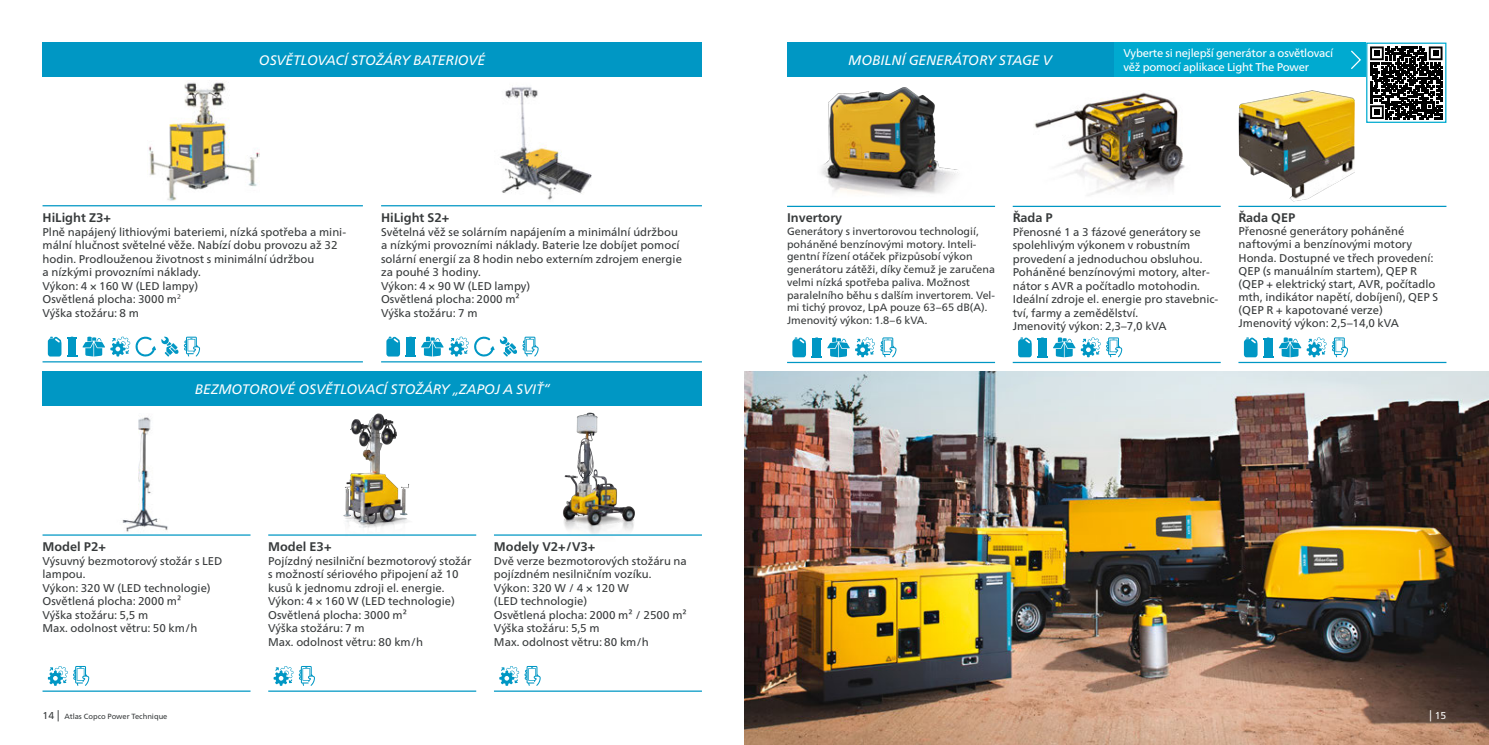
<style>
.page{position:relative;width:1489px;height:745px;background:#fff}
.page>*{position:absolute;margin:0;border:0;box-sizing:border-box;transform-origin:0 0}
.t1{font:italic 13.75px "Neue Frutiger World";color:#fff}
.t2{font:700 12.5px "Neue Frutiger World";color:#373a3b}
.t3{font:11.25px/13.5px "Neue Frutiger World";color:#373a3b}
.t4{font:11.25px/13.5px "Neue Frutiger World";letter-spacing:-.02em;color:#fff}
.t5{font:10.62px/12.8px "Neue Frutiger World";color:#373a3b}
.t6{font:10px "Neue Frutiger World";color:#fff}
.t7{font:7.5px "Neue Frutiger World";color:#373a3b}
.s1{font-size:10px}
.s2{font-size:11.25px}
</style>
<div class="page">
<img style="left:744px;top:371px;width:744px;height:373px">
<img style="left:122px;top:417px;width:46px;height:115px">
<img style="left:325px;top:405px;width:89px;height:131px">
<div style="left:43px;top:371px;width:659px;height:34px;background:#0097c4"></div>
<hr style="left:268px;top:690px;width:208px;height:1px;background:#0097c4">
<hr style="left:43px;top:690px;width:207px;height:1px;background:#0097c4">
<hr style="left:268px;top:534px;width:208px;height:1px;background:#0097c4">
<hr style="left:43px;top:534px;width:207px;height:1px;background:#0097c4">
<svg style="left:48px;top:666px;width:41px;height:19px"></svg>
<svg style="left:273px;top:666px;width:42px;height:19px"></svg>
<img style="left:1033px;top:92px;width:160px;height:114px">
<img style="left:821px;top:87px;width:137px;height:107px">
<img style="left:1238px;top:90px;width:116px;height:112px">
<div style="left:787px;top:43px;width:326px;height:34px;background:#0097c4"></div>
<hr style="left:1012px;top:361px;width:208px;height:2px;background:#0097c4">
<hr style="left:1238px;top:361px;width:208px;height:2px;background:#0097c4">
<hr style="left:787px;top:361px;width:208px;height:2px;background:#0097c4">
<hr style="left:1012px;top:206px;width:208px;height:1px;background:#0097c4">
<hr style="left:1238px;top:206px;width:208px;height:1px;background:#0097c4">
<hr style="left:787px;top:206px;width:208px;height:1px;background:#0097c4">
<svg style="left:1018px;top:337px;width:13px;height:20px"></svg>
<svg style="left:792px;top:337px;width:29px;height:20px"></svg>
<svg style="left:827px;top:337px;width:22px;height:20px"></svg>
<svg style="left:855px;top:337px;width:41px;height:20px"></svg>
<svg style="left:1037px;top:337px;width:85px;height:20px"></svg>
<svg style="left:1243px;top:337px;width:104px;height:20px"></svg>
<img style="left:500px;top:87px;width:92px;height:113px">
<img style="left:549px;top:412px;width:94px;height:124px">
<hr style="left:494px;top:690px;width:208px;height:1px;background:#0097c4">
<hr style="left:494px;top:534px;width:208px;height:1px;background:#0097c4">
<svg style="left:499px;top:666px;width:41px;height:19px"></svg>
<div style="left:43px;top:43px;width:659px;height:34px;background:#0097c4"></div>
<img style="left:147px;top:82px;width:112px;height:119px">
<hr style="left:43px;top:361px;width:320px;height:1px;background:#0097c4">
<hr style="left:43px;top:205px;width:320px;height:1px;background:#0097c4">
<svg style="left:48px;top:336px;width:13px;height:20px"></svg>
<svg style="left:67px;top:336px;width:133px;height:20px"></svg>
<hr style="left:381px;top:361px;width:321px;height:1px;background:#0097c4">
<hr style="left:381px;top:205px;width:321px;height:1px;background:#0097c4">
<svg style="left:386px;top:336px;width:57px;height:20px"></svg>
<svg style="left:449px;top:336px;width:89px;height:20px"></svg>
<div style="left:1113px;top:43px;width:333px;height:34px;background:#00aad0"></div>
<svg style="left:1367px;top:45px;width:77px;height:76px"></svg>
<svg style="left:1369px;top:46px;width:73px;height:73px;background:#444"></svg>
<div style="left:1365px;top:43px;width:81px;height:80px;border:1px solid #00aad0"></div>
<svg style="left:1351px;top:50px;width:10px;height:19px"></svg>
<p class="t1" style="left:259px;top:49px;width:227px">OSVĚTLOVACÍ STOŽÁRY BATERIOVÉ</p>
<p class="t2" style="left:43px;top:206px;width:70px">HiLight Z3+</p>
<p class="t3" style="left:43px;top:225px;width:305px">Plně napájený lithiovými bateriemi, nízká spotřeba a mini&shy;mální hlučnost světelné věže. Nabízí dobu provozu až 32 hodin. Prodlouženou životnost s minimální údržbou<br>a nízkými provozními náklady.<br>Výkon: 4 × 160 W (LED lampy)<br>Osvětlená plocha: 3000 m<sup>2<br></sup>Výška stožáru: 8 m</p>
<p class="t2" style="left:381px;top:206px;width:70px">HiLight S2+</p>
<p class="t3" style="left:381px;top:225px;width:302px">Světelná věž se solárním napájením a minimální údržbou a nízkými provozními náklady. Baterie lze dobíjet pomocí solární energií za 8 hodin nebo externím zdrojem energie za pouhé 3 hodiny.<br>Výkon: 4 × 90 W (LED lampy)<br>Osvětlená plocha: 2000 m²<br>Výška stožáru: 7 m</p>
<p class="t1" style="left:195px;top:378px;width:356px">BEZMOTOROVÉ OSVĚTLOVACÍ STOŽÁRY „ZAPOJ A SVIŤ“</p>
<p class="t2" style="left:43px;top:535px;width:65px">Model P2+</p>
<p class="t3" style="left:43px;top:554px;width:181px">Výsuvný bezmotorový stožár s LED lampou.<br>Výkon: 320 W (LED technologie)<br>Osvětlená plocha: 2000 m²<br>Výška stožáru: 5,5 m<br>Max. odolnost větru: 50 km/h</p>
<p class="t2" style="left:268px;top:535px;width:65px">Model E3+</p>
<p class="t3" style="left:268px;top:554px;width:205px">Pojízdný nesilniční bezmotorový stožár s možností sériového připojení až 10 kusů k jednomu zdroji el. energie.<br>Výkon: 4 × 160 W (LED technologie)<br>Osvětlená plocha: 3000 m²<br>Výška stožáru: 7 m<br>Max. odolnost větru: 80 km/h</p>
<p class="t2" style="left:494px;top:535px;width:103px">Modely V2+/V3+</p>
<p class="t3" style="left:494px;top:554px;width:194px">Dvě verze bezmotorových stožáru na pojízdném nesilničním vozíku.<br>Výkon: 320 W / 4 × 120 W<br>(LED technologie)<br>Osvětlená plocha: 2000 m² / 2500 m²<br>Výška stožáru: 5,5 m<br>Max. odolnost větru: 80 km/h</p>
<p class="t1" style="left:848px;top:49px;width:205px">MOBILNÍ GENERÁTORY STAGE V</p>
<p class="t4" style="left:1123px;top:47px;width:211px">Vyberte si nejlepší generátor a osvětlovací věž pomocí aplikace Light The Power</p>
<p class="t2" style="left:787px;top:206px;width:57px">Invertory</p>
<p class="t5" style="left:787px;top:225px;width:209px">Generátory s invertorovou technologií, poháněné benzínovými motory. Inteli&shy;gentní řízení otáček přizpůsobí výkon generátoru zátěži, díky čemuž je zaručena velmi nízká spotřeba paliva. Možnost paralelního běhu s dalším invertorem. Vel&shy;mi tichý provoz, LpA pouze 63–65 dB(A).<br>Jmenovitý výkon: 1.8–6 kVA.</p>
<p class="t2" style="left:1012px;top:206px;width:41px">Řada P</p>
<p class="t3" style="left:1012px;top:225px;width:207px">Přenosné 1 a 3 fázové generátory se spolehlivým výkonem v robustním provedení a jednoduchou obsluhou.<br>Poháněné benzínovými motory, alter&shy;nátor s AVR a počítadlo motohodin.<br>Ideální zdroje el. energie pro stavebnic&shy;tví, farmy a zemědělství.<br>Jmenovitý výkon: 2,3–7,0 kVA</p>
<p class="t2" style="left:1238px;top:206px;width:58px">Řada QEP</p>
<p class="t3" style="left:1238px;top:225px;width:201px;line-height:13.1px">Přenosné generátory poháněné naftovými a benzínovými motory Honda. Dostupné ve třech provedení:<br>QEP (s manuálním startem), QEP R (QEP + elektrický start, AVR, počítadlo mth, indikátor napětí, dobíjení), QEP S (QEP R + kapotované verze)<br>Jmenovitý výkon: 2,5–14,0 kVA</p>
<p class="t7" style="left:43px;top:709px;width:126px"><span class="s1">14</span> <span class="s2">|</span> Atlas Copco Power Technique</p>
<p class="t6" style="left:1428px;top:707px;width:19px"><span class="s2">|</span> 15</p>
</div>
